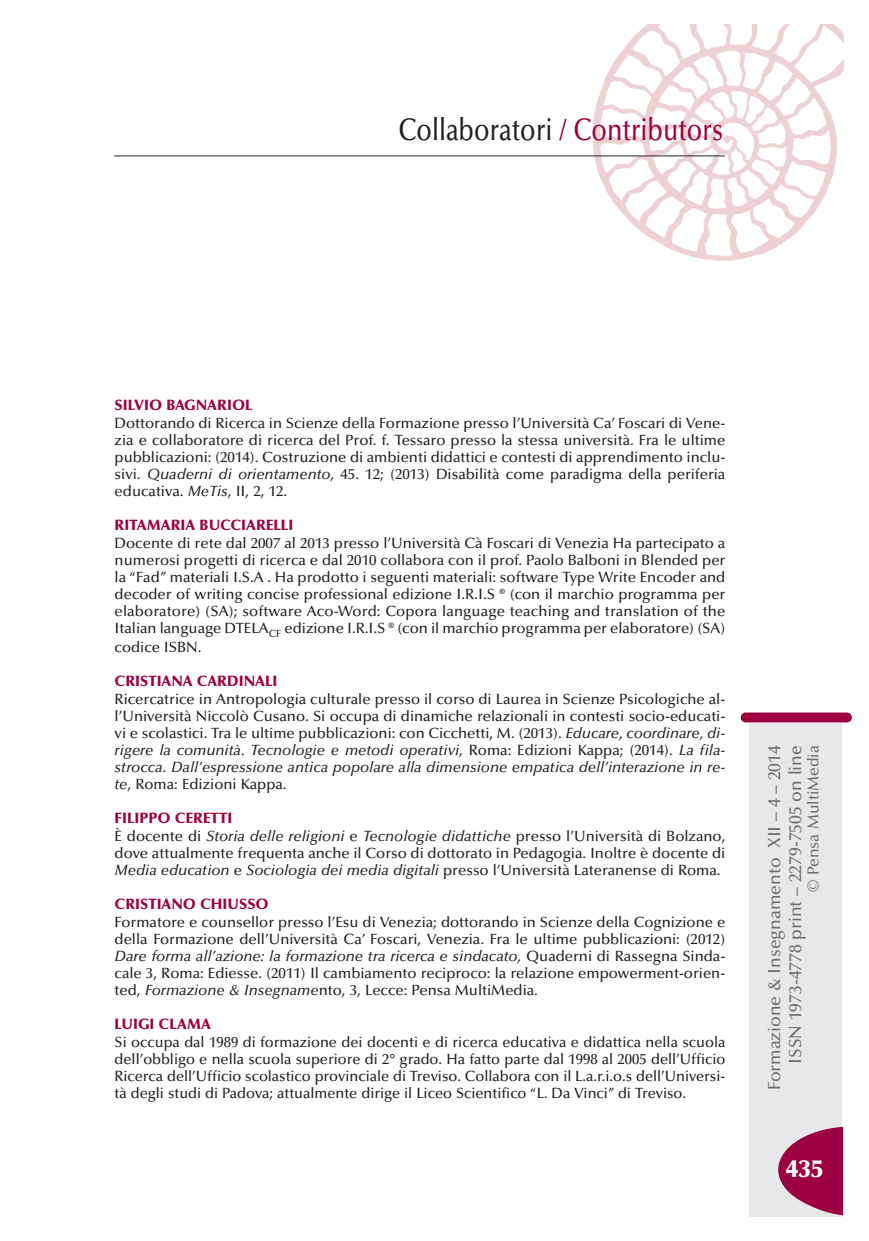
<style>
.page{position:relative;width:869px;height:1241px;background:#fff}
.page>*{position:absolute;margin:0;border:0;box-sizing:border-box;transform-origin:0 0}
.t1{font:500 31.5px "Optima";color:#231f20;scale:.8 1}
.t2{font:900 24.5px "Optima";color:#fff}
.t3{font:500 17.5px/21px "Optima";color:#6c6d70;text-align:right}
.t4{font:500 15.75px "Optima";color:#6c6d70}
.t5{font:500 14.88px/17px "Optima";color:#231f20;text-align:justify}
.t6{font:900 14.88px "Optima";color:#9d0140}
.s1{color:#9d0140}
.s2{font-style:italic}
.s3{font-weight:900;color:#9d0140}
</style>
<div class="page">
<img style="left:571px;top:25px;width:271px;height:236px">
<hr style="left:114px;top:155px;width:610px;height:1px;background:#231f20">
<div style="left:749px;top:722px;width:92px;height:494px;background:#e7e8e9"></div>
<div style="left:740px;top:712px;width:111px;height:10px;background:#9d0140;border-radius:5px"></div>
<svg style="left:778px;top:1126px;width:65px;height:89px"></svg>
<h1 class="t1" style="left:398px;top:117px;width:407px">Collaboratori <span class="s1">/ Contributors</span></h1>
<p class="t6" style="left:115px;top:399px;width:139px">SILVIO BAGNARIOL</p>
<p class="t5" style="left:115px;top:416px;width:612px">Dottorando di Ricerca in Scienze della Formazione presso l’Università Ca’ Foscari di Vene&shy;zia e collaboratore di ricerca del Prof. f. Tessaro presso la stessa università. Fra le ultime pubblicazioni: (2014). Costruzione di ambienti didattici e contesti di apprendimento inclu&shy;sivi. <span class="s2">Quaderni di orientamento</span>, 45. 12; (2013) Disabilità come paradigma della periferia educativa. <span class="s2">MeTis</span>, II, 2, 12.</p>
<p class="t6" style="left:115px;top:519px;width:180px">RITAMARIA BUCCIARELLI</p>
<p class="t5" style="left:115px;top:536px;width:612px">Docente di rete dal 2007 al 2013 presso l’Università Cà Foscari di Venezia Ha partecipato a numerosi progetti di ricerca e dal 2010 collabora con il prof. Paolo Balboni in Blended per la “Fad” materiali I.S.A . Ha prodotto i seguenti materiali: software Type Write Encoder and decoder of writing concise professional edizione I.R.I.S ® (con il marchio programma per elaboratore) (SA); software Aco-Word: Copora language teaching and translation of the Italian language DTELA<sub>CF</sub> edizione I.R.I.S ® (con il marchio programma per elaboratore) (SA)</p>
<p class="t5" style="left:115px;top:640px;width:88px">codice ISBN.</p>
<p class="t6" style="left:115px;top:675px;width:164px">CRISTIANA CARDINALI</p>
<p class="t5" style="left:115px;top:692px;width:612px">Ricercatrice in Antropologia culturale presso il corso di Laurea in Scienze Psicologiche al&shy;l’Università Niccolò Cusano. Si occupa di dinamiche relazionali in contesti socio-educati&shy;vi e scolastici. Tra le ultime pubblicazioni: con Cicchetti, M. (2013). <span class="s2">Educare, coordinare, di&shy;rigere la comunità. Tecnologie e metodi operativi</span>, Roma: Edizioni Kappa; (2014). <span class="s2">La fila&shy;strocca. Dall’espressione antica popolare alla dimensione empatica dell’interazione in re&shy;te</span>, Roma: Edizioni Kappa.</p>
<p class="t5" style="left:114px;top:810px;width:612px;text-align:left"><span class="s3">FILIPPO CERETTI<br></span>È docente di <span class="s2">Storia delle religioni</span> e <span class="s2">Tecnologie didattiche</span> presso l’Università di Bolzano, dove attualmente frequenta anche il Corso di dottorato in Pedagogia. Inoltre è docente di <span class="s2">Media education</span> e <span class="s2">Sociologia dei media digitali</span> presso l’Università Lateranense di Roma.</p>
<p class="t6" style="left:115px;top:898px;width:156px">CRISTIANO CHIUSSO</p>
<p class="t5" style="left:114px;top:915px;width:612px">Formatore e counsellor presso l’Esu di Venezia; dottorando in Scienze della Cognizione e della Formazione dell’Università Ca’ Foscari, Venezia. Fra le ultime pubblicazioni: (2012)<br><span class="s2">Dare forma all’azione: la formazione tra ricerca e sindacato,</span> Quaderni di Rassegna Sinda&shy;cale 3, Roma: Ediesse. (2011) Il cambiamento reciproco: la relazione empowerment-orien&shy;ted, <span class="s2">Formazione &amp; Insegname</span>nto, 3, Lecce: Pensa MultiMedia.</p>
<p class="t6" style="left:115px;top:1017px;width:98px">LUIGI CLAMA</p>
<p class="t5" style="left:114px;top:1035px;width:612px">Si occupa dal 1989 di formazione dei docenti e di ricerca educativa e didattica nella scuola dell’obbligo e nella scuola superiore di 2° grado. Ha fatto parte dal 1998 al 2005 dell’Ufficio Ricerca dell’Ufficio scolastico provinciale di Treviso. Collabora con il L.a.r.i.o.s dell’Universi&shy;tà degli studi di Padova; attualmente dirige il Liceo Scientifico “L. Da Vinci” di Treviso.</p>
<p class="t3" style="left:765px;top:1090px;width:346px;rotate:-90deg">Formazione &amp; Insegnamento XII – 4 – 2014<br>ISSN 1973-4778 print – 2279-7505 on line</p>
<p class="t4" style="left:806px;top:891px;width:148px;rotate:-90deg">© Pensa MultiMedia</p>
<h2 class="t2" style="left:785px;top:1158px;width:38px">435</h2>
</div>
